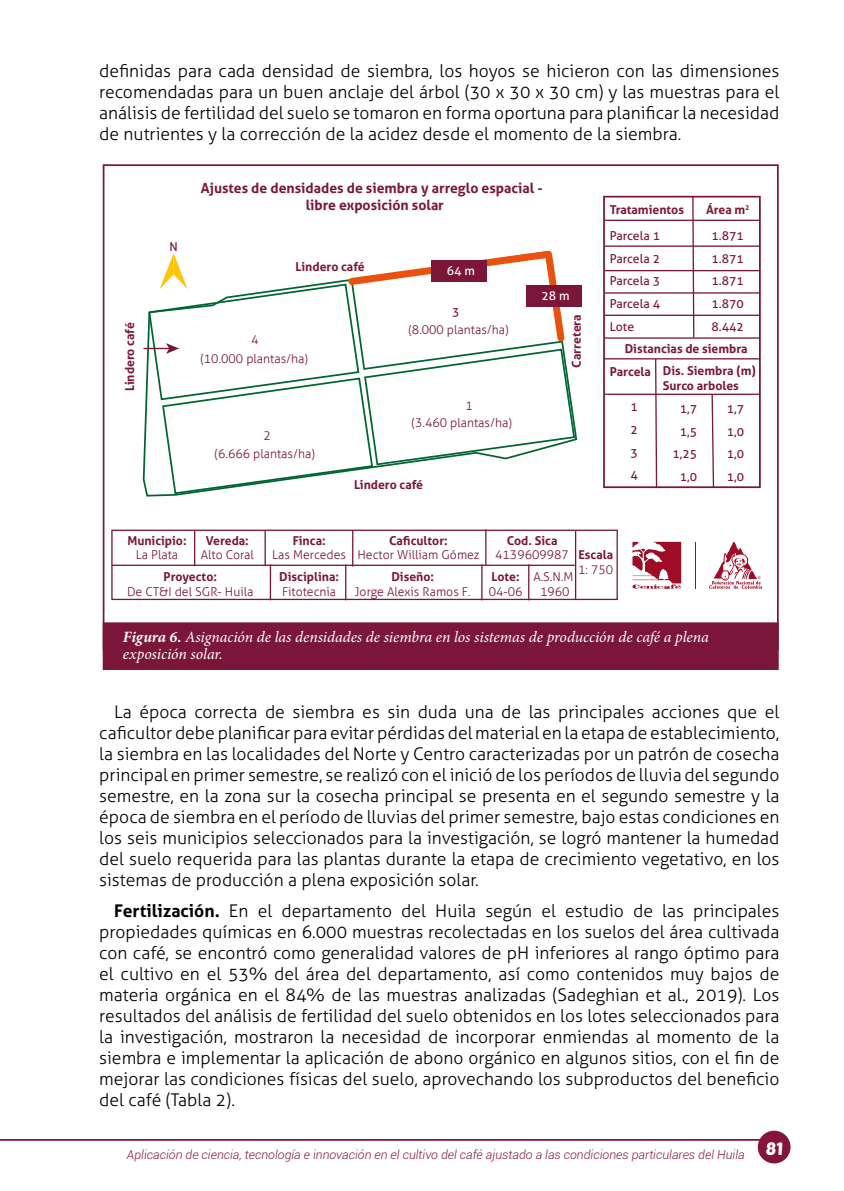
<style>
.page{position:relative;width:844px;height:1191px;background:#fff}
.page>*{position:absolute;margin:0;border:0;box-sizing:border-box;transform-origin:0 0}
.t1{font:300 17.5px/21px "Aller";color:#000;text-align:justify}
.t2{font:17.5px "Poetsen One";color:#fff}
.t3{font:italic 15.75px/17.5px "Minion Pro";letter-spacing:-.005em;color:#fff}
.t4{font:700 14px/16.8px "Aller";color:#7b163a;text-align:center}
.t5{font:700 12.25px/21.9px "Aller";color:#7b163a;text-align:center}
.t6{font:300 12.25px/14.7px "Aller";color:#7b163a;text-align:center}
.t7{font:italic 300 12.25px "Roboto";color:#851439}
.t8{font:12.25px/22.8px "Aller";color:#7b163a;text-align:justify}
.t9{font:12.25px "Aller";color:#fff}
.s1{font-weight:400}
.s2{font-weight:700}
</style>
<div class="page">
<hr style="left:0;top:1139px;width:772px;height:1px;background:#851439">
<div style="left:758px;top:1131px;width:31px;height:31px;background:#851439;border-radius:50%"></div>
<div style="left:757px;top:1130px;width:33px;height:33px;border:2px solid #851439;border-radius:50%"></div>
<div style="left:103px;top:622px;width:675px;height:47px;background:#7b163a"></div>
<div style="left:103px;top:164px;width:675px;height:486px;border:2px solid #7b163a"></div>
<div style="left:603px;top:196px;width:157px;height:292px;border:2px solid #7b163a"></div>
<hr style="left:604px;top:220px;width:155px;height:1px;background:#7b163a">
<hr style="left:604px;top:245px;width:155px;height:2px;background:#7b163a">
<hr style="left:604px;top:270px;width:155px;height:1px;background:#7b163a">
<hr style="left:604px;top:292px;width:155px;height:2px;background:#7b163a">
<hr style="left:604px;top:315px;width:155px;height:1px;background:#7b163a">
<hr style="left:604px;top:337px;width:155px;height:2px;background:#7b163a">
<hr style="left:604px;top:393px;width:155px;height:2px;background:#7b163a">
<hr style="left:604px;top:358px;width:155px;height:1px;background:#7b163a">
<svg style="left:691px;top:195px;width:4px;height:144px"></svg>
<svg style="left:654px;top:358px;width:3px;height:130px"></svg>
<svg style="left:710px;top:393px;width:4px;height:95px"></svg>
<div style="left:111px;top:529px;width:506px;height:71px;border:1px solid #7b163a"></div>
<hr style="left:574px;top:531px;width:2px;height:68px;background:#7b163a">
<hr style="left:111px;top:564px;width:463px;height:2px;background:#7b163a">
<hr style="left:194px;top:530px;width:1px;height:36px;background:#7b163a">
<hr style="left:264px;top:530px;width:2px;height:36px;background:#7b163a">
<hr style="left:352px;top:531px;width:1px;height:35px;background:#7b163a">
<hr style="left:485px;top:529px;width:1px;height:36px;background:#7b163a">
<hr style="left:270px;top:564px;width:1px;height:36px;background:#7b163a">
<hr style="left:345px;top:564px;width:1px;height:36px;background:#7b163a">
<hr style="left:481px;top:564px;width:1px;height:36px;background:#7b163a">
<hr style="left:528px;top:564px;width:1px;height:36px;background:#7b163a">
<svg style="left:143px;top:250px;width:433px;height:245px"></svg>
<div style="left:431px;top:261px;width:56px;height:21px;background:#7b163a"></div>
<div style="left:526px;top:285px;width:55px;height:21px;background:#7b163a"></div>
<svg style="left:632px;top:542px;width:49px;height:47px"></svg>
<hr style="left:694px;top:542px;width:1px;height:47px;background:#9e0c26">
<svg style="left:709px;top:542px;width:53px;height:47px"></svg>
<p class="t1" style="left:99px;top:61px;width:681px">definidas para cada densidad de siembra, los hoyos se hicieron con las dimensiones recomendadas para un buen anclaje del árbol (30 x 30 x 30 cm) y las muestras para el análisis de fertilidad del suelo se tomaron en forma oportuna para planificar la necesidad de nutrientes y la corrección de la acidez desde el momento de la siembra.</p>
<p class="t4" style="left:201px;top:180px;width:343px">Ajustes de densidades de siembra y arreglo espacial - libre exposición solar</p>
<p class="t8" style="left:169px;top:235px;width:10px">N</p>
<p class="t5" style="left:705px;top:196px;width:45px;line-height:26.1px">Área m<sup>2<br></sup><span class="s1">1.871</span></p>
<p class="t8" style="left:711px;top:247px;width:34px">1.871<br>1.871<br>1.870<br>8.442</p>
<p class="t5" style="left:609px;top:198px;width:76px">Tratamientos</p>
<p class="t8" style="left:609px;top:224px;width:52px">Parcela 1<br>Parcela 2<br>Parcela 3<br>Parcela 4<br>Lote</p>
<p class="t5" style="left:295px;top:256px;width:71px">Lindero café</p>
<p class="t9" style="left:447px;top:263px;width:30px">64 m</p>
<p class="t9" style="left:541px;top:288px;width:30px">28 m</p>
<p class="t8" style="left:452px;top:301px;width:9px">3</p>
<p class="t5" style="left:119px;top:391px;width:71px;rotate:-90deg">Lindero café</p>
<p class="t5" style="left:565px;top:367px;width:55px;rotate:-90deg">Carretera</p>
<p class="t6" style="left:411px;top:415px;width:102px">(3.460 plantas/ha)</p>
<p class="t6" style="left:408px;top:322px;width:102px">(8.000 plantas/ha)</p>
<p class="t6" style="left:251px;top:332px;width:9px">4</p>
<p class="t5" style="left:609px;top:338px;width:147px">Distancias de siembra<br>Parcela Dis. Siembra (m)</p>
<p class="t5" style="left:662px;top:374px;width:78px">Surco arboles</p>
<p class="t6" style="left:200px;top:351px;width:109px">(10.000 plantas/ha)</p>
<p class="t6" style="left:465px;top:398px;width:9px">1</p>
<p class="t8" style="left:630px;top:395px;width:9px">1<br>2<br>3<br>4</p>
<p class="t8" style="left:672px;top:397px;width:26px;text-align:right">1,7<br>1,5<br>1,25<br>1,0</p>
<p class="t8" style="left:726px;top:397px;width:19px">1,7<br>1,0<br>1,0<br>1,0</p>
<p class="t6" style="left:263px;top:428px;width:9px">2</p>
<p class="t6" style="left:214px;top:446px;width:102px">(6.666 plantas/ha)</p>
<p class="t5" style="left:354px;top:474px;width:71px">Lindero café</p>
<p class="t5" style="left:127px;top:529px;width:61px">Municipio:</p>
<p class="t6" style="left:136px;top:547px;width:44px">La Plata</p>
<p class="t5" style="left:163px;top:565px;width:55px">Proyecto:</p>
<p class="t6" style="left:127px;top:584px;width:128px">De CT&amp;I del SGR- Huila</p>
<p class="t5" style="left:206px;top:529px;width:44px">Vereda:</p>
<p class="t6" style="left:201px;top:547px;width:55px">Alto Coral</p>
<p class="t5" style="left:292px;top:529px;width:34px">Finca:</p>
<p class="t6" style="left:272px;top:547px;width:75px">Las Mercedes</p>
<p class="t5" style="left:279px;top:565px;width:61px">Disciplina:</p>
<p class="t6" style="left:282px;top:584px;width:56px">Fitotecnia</p>
<p class="t5" style="left:389px;top:529px;width:60px">Caficultor:</p>
<p class="t6" style="left:357px;top:547px;width:124px">Hector William Gómez</p>
<p class="t5" style="left:391px;top:565px;width:44px">Diseño:</p>
<p class="t6" style="left:355px;top:584px;width:117px">Jorge Alexis Ramos F.</p>
<p class="t5" style="left:506px;top:529px;width:52px">Cod. Sica</p>
<p class="t6" style="left:495px;top:547px;width:75px">4139609987</p>
<p class="t5" style="left:578px;top:543px;width:36px">Escala</p>
<p class="t6" style="left:578px;top:562px;width:36px">1: 750</p>
<p class="t6" style="left:533px;top:569px;width:41px">A.S.N.M<br>1960</p>
<p class="t5" style="left:491px;top:565px;width:30px">Lote:</p>
<p class="t6" style="left:488px;top:584px;width:35px">04-06</p>
<p class="t3" style="left:123px;top:628px;width:587px"><span class="s2">Figura 6.</span> Asignación de las densidades de siembra en los sistemas de producción de café a plena exposición solar.</p>
<p class="t1" style="left:99px;top:701px;width:681px;text-indent:15px">La época correcta de siembra es sin duda una de las principales acciones que el caficultor debe planificar para evitar pérdidas del material en la etapa de establecimiento, la siembra en las localidades del Norte y Centro caracterizadas por un patrón de cosecha principal en primer semestre, se realizó con el inició de los períodos de lluvia del segundo semestre, en la zona sur la cosecha principal se presenta en el segundo semestre y la época de siembra en el período de lluvias del primer semestre, bajo estas condiciones en los seis municipios seleccionados para la investigación, se logró mantener la humedad del suelo requerida para las plantas durante la etapa de crecimiento vegetativo, en los sistemas de producción a plena exposición solar.</p>
<p class="t1" style="left:99px;top:900px;width:681px;text-indent:15px"><span class="s2">Fertilización.</span> En el departamento del Huila según el estudio de las principales propiedades químicas en 6.000 muestras recolectadas en los suelos del área cultivada con café, se encontró como generalidad valores de pH inferiores al rango óptimo para el cultivo en el 53% del área del departamento, así como contenidos muy bajos de materia orgánica en el 84% de las muestras analizadas (Sadeghian et al., 2019). Los resultados del análisis de fertilidad del suelo obtenidos en los lotes seleccionados para la investigación, mostraron la necesidad de incorporar enmiendas al momento de la siembra e implementar la aplicación de abono orgánico en algunos sitios, con el fin de mejorar las condiciones físicas del suelo, aprovechando los subproductos del beneficio del café (Tabla 2).</p>
<p class="t7" style="left:127px;top:1146px;width:619px">Aplicación de ciencia, tecnología e innovación en el cultivo del café ajustado a las condiciones particulares del Huila</p>
<p class="t2" style="left:765px;top:1137px;width:19px">81</p>
</div>
